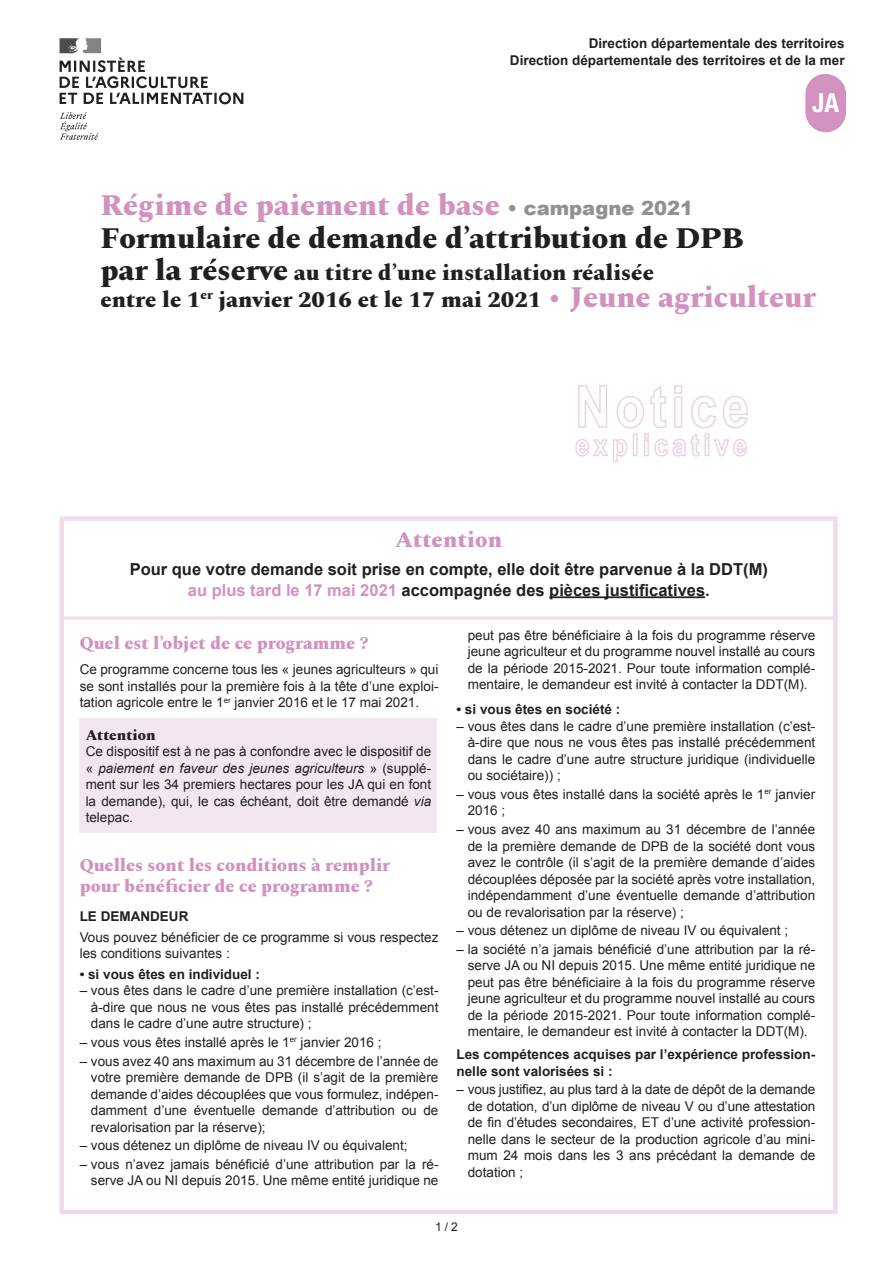
<style>
.page{position:relative;width:893px;height:1263px;background:#fff}
.page>*{position:absolute;margin:0;border:0;box-sizing:border-box;transform-origin:0 0}
.t1{font:800 30px/33.6px "Spectral";color:#231f20}
.t2{font:700 condensed 26.25px "Helvetica Neue";color:#fff}
.t3{font:800 22.5px/27px "Spectral";color:#231f20}
.t4{font:800 22.5px "Spectral";letter-spacing:.01em;color:#d291bf}
.t5{font:800 18px/21px "Spectral";color:#d291bf}
.t6{font:700 16.5px/21px "Arial";color:#231f20;text-align:center}
.t7{font:800 15px "Spectral";color:#231f20}
.t8{font:13.5px/16.5px "Arial";color:#231f20;text-align:justify}
.t9{font:700 13.5px/16.5px "Arial";color:#231f20}
.t10{font:12px "Arial";color:#231f20}
.s1{color:#d291bf}
.s2{font-family:"Arial";font-weight:900;font-size:19.5px;color:#8f9194}
.s3{font-size:30px}
.s4{font-size:30px;color:#d291bf}
.s5{font-style:italic}
</style>
<div class="page">
<svg style="left:60px;top:112px;width:38px;height:28px"></svg>
<svg style="left:60px;top:38px;width:183px;height:66px"></svg>
<svg style="left:575px;top:385px;width:173px;height:77px"></svg>
<div style="left:60px;top:516px;width:778px;height:698px;border:4px solid #efdbea"></div>
<hr style="left:549px;top:596px;width:156px;height:2px;background:#231f20">
<div style="left:80px;top:718px;width:357px;height:114px;background:#f4e6f0"></div>
<hr style="left:61px;top:616px;width:773px;height:3px;background:#efdbea">
<div style="left:805px;top:74px;width:41px;height:58px;background:#d291bf;border-radius:20px"></div>
<p class="t9" style="left:510px;top:36px;width:336px;text-align:right">Direction départementale des territoires<br>Direction départementale des territoires et de la mer</p>
<h2 class="t2" style="left:812px;top:86px;width:28px">JA</h2>
<h1 class="t1" style="left:100px;top:186px;width:645px"><span class="s1">Régime de paiement de base</span> <span class="s2">• campagne 2021<br></span>Formulaire de demande d’attribution de DPB</h1>
<h3 class="t3" style="left:100px;top:257px;width:717px"><span class="s3">par la réserve</span> au titre d’une installation réalisée<br>entre le 1<sup>er</sup> janvier 2016 et le 17 mai 2021 <span class="s4">• Jeune agriculteur</span></h3>
<h3 class="t4" style="left:395px;top:523px;width:108px">Attention</h3>
<p class="t6" style="left:130px;top:559px;width:640px">Pour que votre demande soit prise en compte, elle doit être parvenue à la DDT(M) <span class="s1">au plus tard le 17 mai 2021</span> accompagnée des pièces justificatives.</p>
<h3 class="t5" style="left:80px;top:631px;width:290px">Quel est l’objet de ce programme ?</h3>
<p class="t8" style="left:80px;top:661px;width:360px">Ce programme concerne tous les « jeunes agriculteurs » qui se sont installés pour la première fois à la tête d’une exploi&shy;tation agricole entre le 1<sup>er</sup> janvier 2016 et le 17 mai 2021.</p>
<p class="t7" style="left:86px;top:724px;width:71px">Attention</p>
<p class="t8" style="left:86px;top:743px;width:347px">Ce dispositif est à ne pas à confondre avec le dispositif de « <span class="s5">paiement en faveur des jeunes agriculteurs</span> » (supplé&shy;ment sur les 34 premiers hectares pour les JA qui en font la demande), qui, le cas échéant, doit être demandé <span class="s5">via </span>telepac.</p>
<h3 class="t5" style="left:80px;top:853px;width:312px">Quelles sont les conditions à remplir pour bénéficier de ce programme ?</h3>
<p class="t9" style="left:80px;top:908px;width:110px">Le demandeur</p>
<p class="t8" style="left:80px;top:929px;width:360px">Vous pouvez bénéficier de ce programme si vous respectez les conditions suivantes :</p>
<p class="t9" style="left:80px;top:966px;width:182px">• si vous êtes en individuel :</p>
<p class="t8" style="left:91px;top:982px;width:349px;text-indent:-11px">– vous êtes dans le cadre d’une première installation (c’est&shy;à-dire que nous ne vous êtes pas installé précédemment dans le cadre d’une autre structure) ;</p>
<p class="t8" style="left:80px;top:1034px;width:303px">– vous vous êtes installé après le 1<sup>er</sup> janvier 2016 ;</p>
<p class="t8" style="left:91px;top:1053px;width:349px;text-indent:-11px">– vous avez 40 ans maximum au 31 décembre de l’année de votre première demande de DPB (il s’agit de la première demande d’aides découplées que vous formulez, indépen&shy;damment d’une éventuelle demande d’attribution ou de revalorisation par la réserve);</p>
<p class="t8" style="left:80px;top:1137px;width:329px">– vous détenez un diplôme de niveau IV ou équivalent;</p>
<p class="t8" style="left:80px;top:1156px;width:360px;text-align:right">– vous n’avez jamais bénéficié d’une attribution par la ré&shy;serve JA ou NI depuis 2015. Une même entité juridique ne</p>
<p class="t8" style="left:468px;top:627px;width:349px">peut pas être bénéficiaire à la fois du programme réserve jeune agriculteur et du programme nouvel installé au cours de la période 2015-2021. Pour toute information complé&shy;mentaire, le demandeur est invité à contacter la DDT(M).</p>
<p class="t9" style="left:456px;top:702px;width:165px">• si vous êtes en société :</p>
<p class="t8" style="left:468px;top:718px;width:349px;text-indent:-11px">– vous êtes dans le cadre d’une première installation (c’est&shy;à-dire que nous ne vous êtes pas installé précédemment dans le cadre d’une autre structure juridique (individuelle ou sociétaire)) ;</p>
<p class="t8" style="left:468px;top:786px;width:349px;text-indent:-11px">– vous vous êtes installé dans la société après le 1<sup>er</sup> janvier<br>2016 ;</p>
<p class="t8" style="left:468px;top:821px;width:349px;text-indent:-11px">– vous avez 40 ans maximum au 31 décembre de l’année de la première demande de DPB de la société dont vous avez le contrôle (il s’agit de la première demande d’aides découplées déposée par la société après votre installation, indépendamment d’une éventuelle demande d’attribution ou de revalorisation par la réserve) ;</p>
<p class="t8" style="left:456px;top:922px;width:333px">– vous détenez un diplôme de niveau IV ou équivalent ;</p>
<p class="t8" style="left:468px;top:941px;width:349px;text-indent:-11px">– la société n’a jamais bénéficié d’une attribution par la ré&shy;serve JA ou NI depuis 2015. Une même entité juridique ne peut pas être bénéficiaire à la fois du programme réserve jeune agriculteur et du programme nouvel installé au cours de la période 2015-2021. Pour toute information complé&shy;mentaire, le demandeur est invité à contacter la DDT(M).</p>
<p class="t9" style="left:456px;top:1047px;width:360px">Les compétences acquises par l’expérience profession&shy;nelle sont valorisées si :</p>
<p class="t8" style="left:468px;top:1081px;width:349px;text-indent:-11px">– vous justifiez, au plus tard à la date de dépôt de la demande de dotation, d’un diplôme de niveau V ou d’une attestation de fin d’études secondaires, ET d’une activité profession&shy;nelle dans le secteur de la production agricole d’au mini&shy;mum 24 mois dans les 3 ans précédant la demande de dotation ;</p>
<p class="t10" style="left:435px;top:1219px;width:24px">1 / 2</p>
</div>
